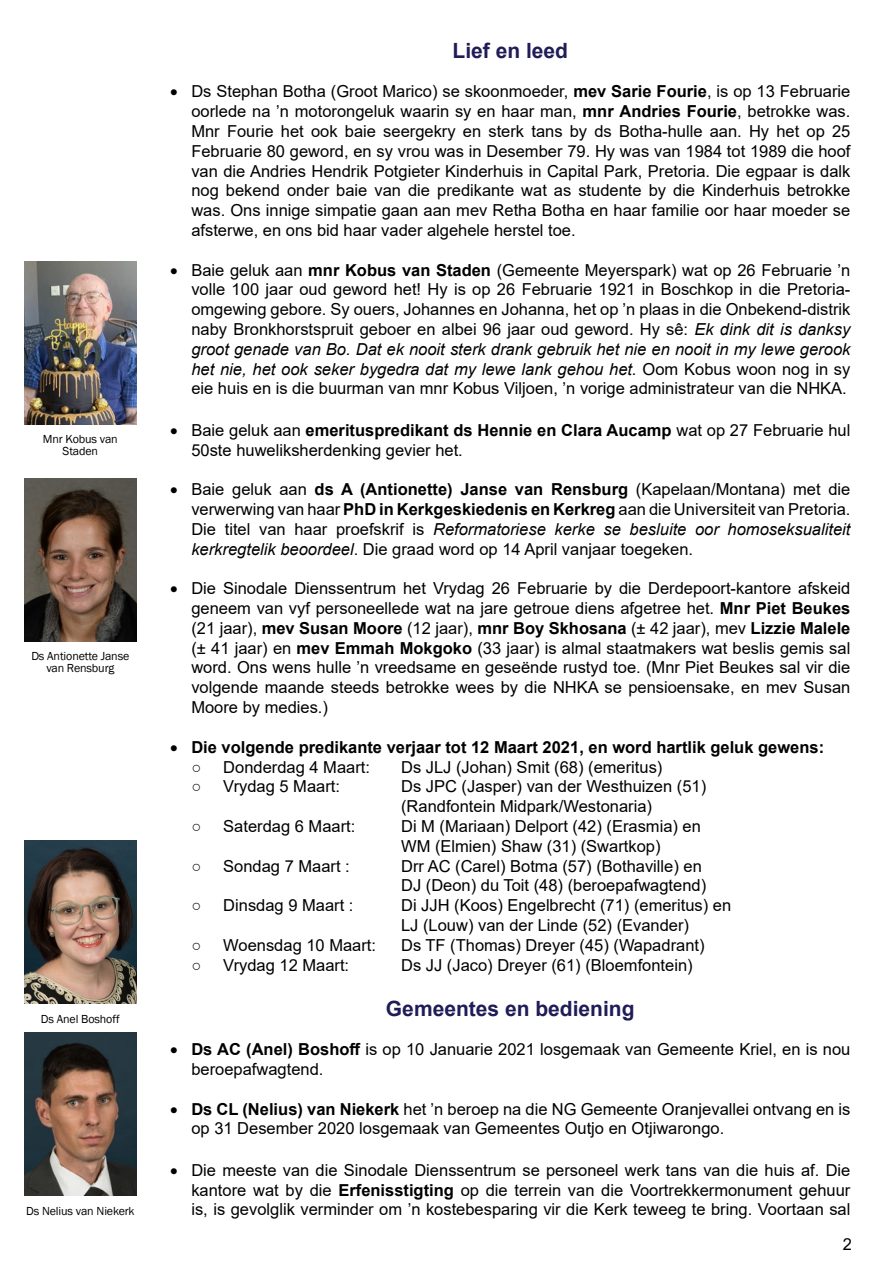
<style>
.page{position:relative;width:893px;height:1263px;background:#fff}
.page>*{position:absolute;margin:0;border:0;box-sizing:border-box;transform-origin:0 0}
.t1{font:700 21px "Arial";color:#201c57}
.t2{font:16.5px/19.8px "Arial";color:#000}
.t3{font:700 16.5px "Arial";color:#000}
.t4{font:12px/12px "Franklin Gothic";letter-spacing:-.01em;color:#000;text-align:center}
.s1{font-weight:700}
.s2{font-style:italic}
</style>
<div class="page">
<img style="left:24px;top:478px;width:112px;height:164px">
<img style="left:24px;top:841px;width:112px;height:163px">
<img style="left:24px;top:262px;width:112px;height:163px">
<img style="left:24px;top:1033px;width:112px;height:163px">
<p class="t4" style="left:43px;top:434px;width:76px">Mnr Kobus van<br>Staden</p>
<p class="t4" style="left:31px;top:650px;width:100px">Ds Antionette Janse van Rensburg</p>
<p class="t4" style="left:41px;top:1013px;width:80px">Ds Anel Boshoff</p>
<p class="t4" style="left:26px;top:1205px;width:110px">Ds Nelius van Niekerk</p>
<p class="t1" style="left:452px;top:36px;width:117px">Lief en leed</p>
<p class="t2" style="left:191px;top:82px;width:661px;text-align:justify;text-indent:-21px">• Ds Stephan Botha (Groot Marico) se skoonmoeder, <span class="s1">mev Sarie Fourie</span>, is op 13 Februarie oorlede na ’n motorongeluk waarin sy en haar man, <span class="s1">mnr Andries Fourie</span>, betrokke was.<br>Mnr Fourie het ook baie seergekry en sterk tans by ds Botha-hulle aan. Hy het op 25<br>Februarie 80 geword, en sy vrou was in Desember 79. Hy was van 1984 tot 1989 die hoof van die Andries Hendrik Potgieter Kinderhuis in Capital Park, Pretoria. Die egpaar is dalk nog bekend onder baie van die predikante wat as studente by die Kinderhuis betrokke was. Ons innige simpatie gaan aan mev Retha Botha en haar familie oor haar moeder se afsterwe, en ons bid haar vader algehele herstel toe.</p>
<p class="t2" style="left:191px;top:260px;width:661px;text-align:justify;text-indent:-21px">• Baie geluk aan <span class="s1">mnr Kobus van Staden</span> (Gemeente Meyerspark) wat op 26 Februarie ’n volle 100 jaar oud geword het! Hy is op 26 Februarie 1921 in Boschkop in die Pretoria&shy;omgewing gebore. Sy ouers, Johannes en Johanna, het op ’n plaas in die Onbekend-distrik naby Bronkhorstspruit geboer en albei 96 jaar oud geword. Hy sê: <span class="s2">Ek dink dit is danksy groot genade van Bo. Dat ek nooit sterk drank gebruik het nie en nooit in my lewe gerook het nie, het ook seker bygedra dat my lewe lank gehou het.</span> Oom Kobus woon nog in sy eie huis en is die buurman van mnr Kobus Viljoen, ’n vorige administrateur van die NHKA.</p>
<p class="t2" style="left:191px;top:420px;width:661px;text-indent:-21px">• Baie geluk aan <span class="s1">emerituspredikant ds Hennie en Clara Aucamp</span> wat op 27 Februarie hul<br>50ste huweliksherdenking gevier het.</p>
<p class="t2" style="left:191px;top:479px;width:661px;text-align:justify;text-indent:-21px">• Baie geluk aan <span class="s1">ds A (Antionette) Janse van Rensburg</span> (Kapelaan/Montana) met die verwerwing van haar <span class="s1">PhD in Kerkgeskiedenis en Kerkreg</span> aan die Universiteit van Pretoria.<br>Die titel van haar proefskrif is <span class="s2">Reformatoriese kerke se besluite oor homoseksualiteit kerkregtelik beoordeel</span>. Die graad word op 14 April vanjaar toegeken.</p>
<p class="t2" style="left:191px;top:578px;width:661px;text-align:justify;text-indent:-21px">• Die Sinodale Dienssentrum het Vrydag 26 Februarie by die Derdepoort-kantore afskeid geneem van vyf personeellede wat na jare getroue diens afgetree het. <span class="s1">Mnr Piet Beukes </span>(21 jaar), <span class="s1">mev Susan Moore</span> (12 jaar), <span class="s1">mnr Boy Skhosana</span> (± 42 jaar), mev <span class="s1">Lizzie Malele </span>(± 41 jaar) en <span class="s1">mev Emmah Mokgoko</span> (33 jaar) is almal staatmakers wat beslis gemis sal word. Ons wens hulle ’n vreedsame en geseënde rustyd toe. (Mnr Piet Beukes sal vir die volgende maande steeds betrokke wees by die NHKA se pensioensake, en mev Susan Moore by medies.)</p>
<p class="t3" style="left:170px;top:735px;width:656px">• Die volgende predikante verjaar tot 12 Maart 2021, en word hartlik geluk gewens:</p>
<p class="t2" style="left:191px;top:757px;width:180px">○ Donderdag 4 Maart:</p>
<p class="t2" style="left:401px;top:757px;width:263px">Ds JLJ (Johan) Smit (68) (emeritus)</p>
<p class="t2" style="left:191px;top:776px;width:150px">○ Vrydag 5 Maart:</p>
<p class="t2" style="left:401px;top:776px;width:307px">Ds JPC (Jasper) van der Westhuizen (51) (Randfontein Midpark/Westonaria)</p>
<p class="t2" style="left:191px;top:816px;width:165px">○ Saterdag 6 Maart:</p>
<p class="t2" style="left:401px;top:816px;width:301px">Di M (Mariaan) Delport (42) (Erasmia) en<br>WM (Elmien) Shaw (31) (Swartkop)</p>
<p class="t2" style="left:191px;top:856px;width:160px">○ Sondag 7 Maart :</p>
<p class="t2" style="left:401px;top:856px;width:307px">Drr AC (Carel) Botma (57) (Bothaville) en<br>DJ (Deon) du Toit (48) (beroepafwagtend)</p>
<p class="t2" style="left:191px;top:895px;width:164px">○ Dinsdag 9 Maart :</p>
<p class="t2" style="left:401px;top:895px;width:332px">Di JJH (Koos) Engelbrecht (71) (emeritus) en<br>LJ (Louw) van der Linde (52) (Evander)</p>
<p class="t2" style="left:191px;top:935px;width:186px">○ Woensdag 10 Maart:</p>
<p class="t2" style="left:401px;top:935px;width:305px">Ds TF (Thomas) Dreyer (45) (Wapadrant)</p>
<p class="t2" style="left:191px;top:955px;width:159px">○ Vrydag 12 Maart:</p>
<p class="t2" style="left:401px;top:955px;width:293px">Ds JJ (Jaco) Dreyer (61) (Bloemfontein)</p>
<p class="t1" style="left:386px;top:993px;width:250px">Gemeentes en bediening</p>
<p class="t2" style="left:191px;top:1039px;width:661px;text-indent:-21px">• <span class="s1">Ds AC (Anel) Boshoff</span> is op 10 Januarie 2021 losgemaak van Gemeente Kriel, en is nou beroepafwagtend.</p>
<p class="t2" style="left:191px;top:1099px;width:661px;text-indent:-21px">• <span class="s1">Ds CL (Nelius) van Niekerk</span> het ’n beroep na die NG Gemeente Oranjevallei ontvang en is op 31 Desember 2020 losgemaak van Gemeentes Outjo en Otjiwarongo.</p>
<p class="t2" style="left:191px;top:1160px;width:661px;text-align:justify;text-indent:-21px">• Die meeste van die Sinodale Dienssentrum se personeel werk tans van die huis af. Die kantore wat by die <span class="s1">Erfenisstigting</span> op die terrein van die Voortrekkermonument gehuur is, is gevolglik verminder om ’n kostebesparing vir die Kerk teweeg te bring. Voortaan sal</p>
<p class="t2" style="left:843px;top:1234px;width:11px">2</p>
</div>
